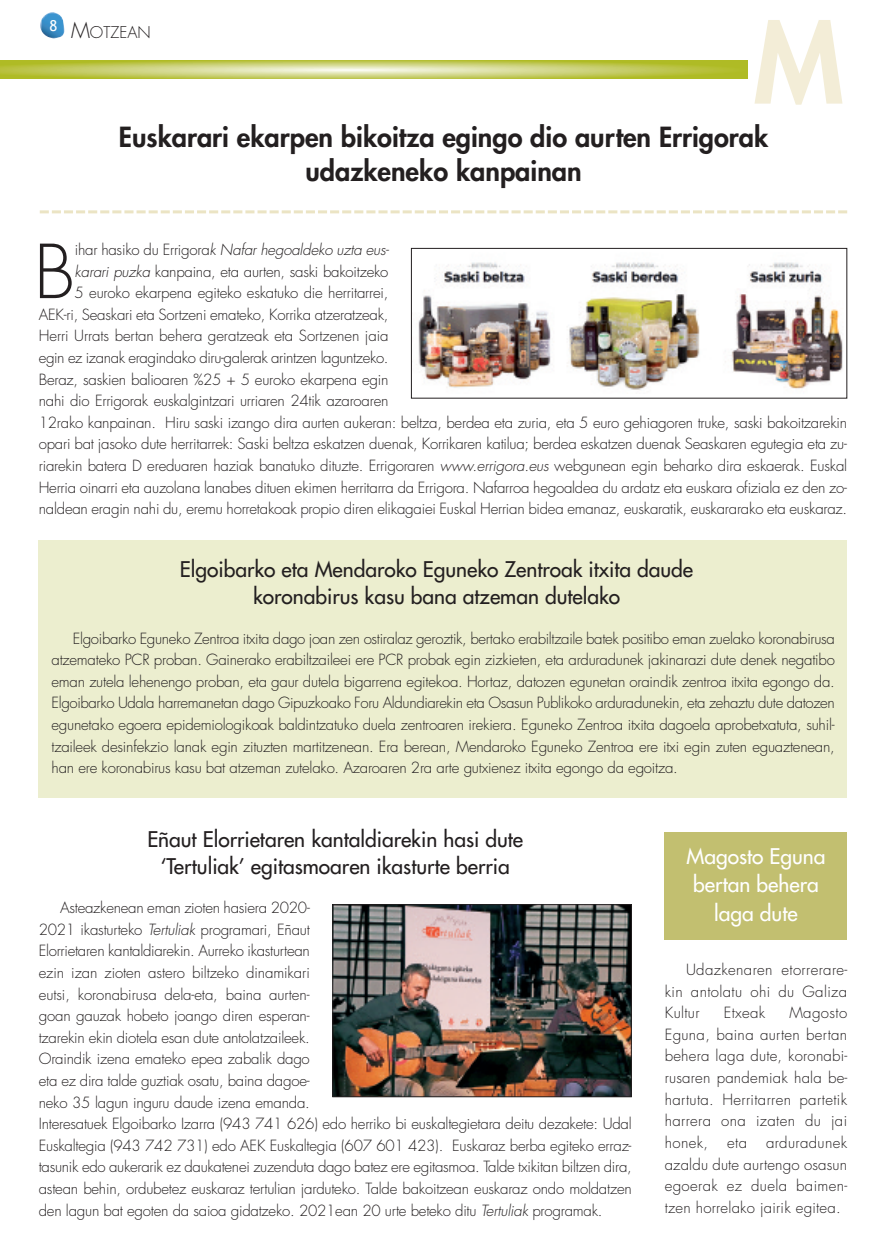
<style>
.page{position:relative;width:886px;height:1256px;background:#fff}
.page>*{position:absolute;margin:0;border:0;box-sizing:border-box;transform-origin:0 0}
.t1{font:800 108px "Futura";color:#f3edd7}
.t2{font:300 72.3px "Futura";color:#231f20}
.t3{font:800 27px "Futura";color:#231f20}
.t4{font:21px/27px "Futura";color:#231f20;text-align:center}
.t5{font:21px/28.5px "Futura";color:#fff;text-align:center}
.t6{font:300 15.75px "Futura";color:#231f20}
.t7{font:300 15px/21.6px "Futura";letter-spacing:-.015em;color:#231f20;text-align:justify}
.t8{font:italic 300 15px "Futura";letter-spacing:-.01em;color:#231f20}
.s1{font-size:21px}
.s2{font-style:normal}
.s3{font-style:italic}
</style>
<div class="page">
<img style="left:40px;top:12px;width:24px;height:26px">
<svg style="left:0;top:61px;width:747px;height:18px;background:#c6cd69"></svg>
<div style="left:39px;top:540px;width:808px;height:258px;background:#eceecf"></div>
<svg style="left:40px;top:210px;width:807px;height:3px"></svg>
<img style="left:418px;top:262px;width:425px;height:128px">
<div style="left:411px;top:248px;width:436px;height:150px;border:1px solid #231f20"></div>
<div style="left:664px;top:832px;width:183px;height:107px;background:#c2bf70"></div>
<img style="left:334px;top:906px;width:295px;height:189px">
<div style="left:332px;top:904px;width:299px;height:193px;border:1px solid #231f20"></div>
<p class="t6" style="left:50px;top:25px;width:103px"><sup>8</sup> <span class="s1">M</span>OTZEAN</p>
<h1 class="t1" style="left:753px;top:12px;width:92px">M</h1>
<h3 class="t3" style="left:119px;top:124px;width:650px">Euskarari ekarpen bikoitza egingo dio aurten Errigorak</h3>
<h3 class="t3" style="left:305px;top:158px;width:278px">udazkeneko kanpainan</h3>
<h2 class="t2" style="left:34px;top:238px;width:42px">B</h2>
<p class="t8" style="left:75px;top:242px;width:316px"><span class="s2">ihar hasiko du Errigora</span>k Nafar hegoaldeko uzta eus-</p>
<p class="t7" style="left:75px;top:261px;width:315px"><span class="s3">karari puzka</span> kanpaina, eta aurten, saski bakoitzeko</p>
<p class="t7" style="left:75px;top:283px;width:315px">5 euroko ekarpena egiteko eskatuko die herritarrei,</p>
<p class="t7" style="left:39px;top:305px;width:351px">AEK-ri, Seaskari eta Sortzeni emateko, Korrika atzeratzeak,</p>
<p class="t7" style="left:39px;top:326px;width:351px">Herri Urrats bertan behera geratzeak eta Sortzenen jaia</p>
<p class="t7" style="left:39px;top:348px;width:351px">egin ez izanak eragindako diru-galerak arintzen laguntzeko.</p>
<p class="t7" style="left:39px;top:369px;width:351px">Beraz, saskien balioaren %25 + 5 euroko ekarpena egin</p>
<p class="t7" style="left:39px;top:391px;width:351px">nahi dio Errigorak euskalgintzari urriaren 24tik azaroaren</p>
<p class="t7" style="left:39px;top:413px;width:809px">12rako kanpainan. Hiru saski izango dira aurten aukeran: beltza, berdea eta zuria, eta 5 euro gehiagoren truke, saski bakoitzarekin</p>
<p class="t7" style="left:39px;top:434px;width:809px">opari bat jasoko dute herritarrek: Saski beltza eskatzen duenak, Korrikaren katilua; berdea eskatzen duenak Seaskaren egutegia eta zu-</p>
<p class="t7" style="left:39px;top:456px;width:809px">riarekin batera D ereduaren haziak banatuko dituzte. Errigoraren <span class="s3">www.errigora.eus</span> webgunean egin beharko dira eskaerak. Euskal</p>
<p class="t7" style="left:39px;top:477px;width:809px">Herria oinarri eta auzolana lanabes dituen ekimen herritarra da Errigora. Nafarroa hegoaldea du ardatz eta euskara ofiziala ez den zo-</p>
<p class="t7" style="left:39px;top:499px;width:809px">naldean eragin nahi du, eremu horretakoak propio diren elikagaiei Euskal Herrian bidea emanaz, euskaratik, euskararako eta euskaraz.</p>
<h3 class="t4" style="left:180px;top:557px;width:514px">Elgoibarko eta Mendaroko Eguneko Zentroak itxita daude koronabirus kasu bana atzeman dutelako</h3>
<p class="t7" style="left:52px;top:628px;width:784px;text-indent:21px">Elgoibarko Eguneko Zentroa itxita dago joan zen ostiralaz geroztik, bertako erabiltzaile batek positibo eman zuelako koronabirusa atzemateko PCR proban. Gainerako erabiltzaileei ere PCR probak egin zizkieten, eta arduradunek jakinarazi dute denek negatibo eman zutela lehenengo proban, eta gaur dutela bigarrena egitekoa. Hortaz, datozen egunetan oraindik zentroa itxita egongo da.<br>Elgoibarko Udala harremanetan dago Gipuzkoako Foru Aldundiarekin eta Osasun Publikoko arduradunekin, eta zehaztu dute datozen egunetako egoera epidemiologikoak baldintzatuko duela zentroaren irekiera. Eguneko Zentroa itxita dagoela aprobetxatuta, suhil&shy;tzaileek desinfekzio lanak egin zituzten martitzenean. Era berean, Mendaroko Eguneko Zentroa ere itxi egin zuten eguaztenean, han ere koronabirus kasu bat atzeman zutelako. Azaroaren 2ra arte gutxienez itxita egongo da egoitza.</p>
<h3 class="t4" style="left:147px;top:826px;width:377px">Eñaut Elorrietaren kantaldiarekin hasi dute ‘Tertuliak’ egitasmoaren ikasturte berria</h3>
<p class="t7" style="left:39px;top:898px;width:594px;text-align:left;text-indent:21px">Asteazkenean eman zioten hasiera 2020-<br>2021 ikasturteko <span class="s3">Tertuliak</span> programari, Eñaut<br>Elorrietaren kantaldiarekin. Aurreko ikasturtean<br>ezin izan zioten astero biltzeko dinamikari<br>eutsi, koronabirusa dela-eta, baina aurten-<br>goan gauzak hobeto joango diren esperan-<br>tzarekin ekin diotela esan dute antolatzaileek.<br>Oraindik izena emateko epea zabalik dago<br>eta ez dira talde guztiak osatu, baina dagoe-<br>neko 35 lagun inguru daude izena emanda.<br>Interesatuek Elgoibarko Izarra (943 741 626) edo herriko bi euskaltegietara deitu dezakete: Udal Euskaltegia (943 742 731) edo AEK Euskaltegia (607 601 423). Euskaraz berba egiteko erraz&shy;tasunik edo aukerarik ez daukatenei zuzenduta dago batez ere egitasmoa. Talde txikitan biltzen dira, astean behin, ordubetez euskaraz tertulian jarduteko. Talde bakoitzean euskaraz ondo moldatzen den lagun bat egoten da saioa gidatzeko. 2021ean 20 urte beteko ditu <span class="s3">Tertuliak</span> programak.</p>
<h3 class="t5" style="left:686px;top:843px;width:140px">Magosto Eguna bertan behera laga dute</h3>
<p class="t7" style="left:664px;top:959px;width:184px;text-indent:21px">Udazkenaren etorrerare&shy;kin antolatu ohi du Galiza Kultur</p>
<p class="t7" style="left:723px;top:1003px;width:43px">Etxeak</p>
<p class="t7" style="left:664px;top:1003px;width:184px;text-indent:125px">Magosto Eguna, baina aurten bertan behera laga dute, koronabi&shy;rusaren pandemiak hala be&shy;hartuta. Herritarren partetik harrera ona izaten du jai honek,</p>
<p class="t7" style="left:664px;top:1132px;width:184px;text-indent:101px">arduradunek azaldu dute aurtengo osasun egoerak ez duela baimen&shy;tzen horrelako jairik egitea.</p>
<p class="t7" style="left:727px;top:1132px;width:21px">eta</p>
</div>
